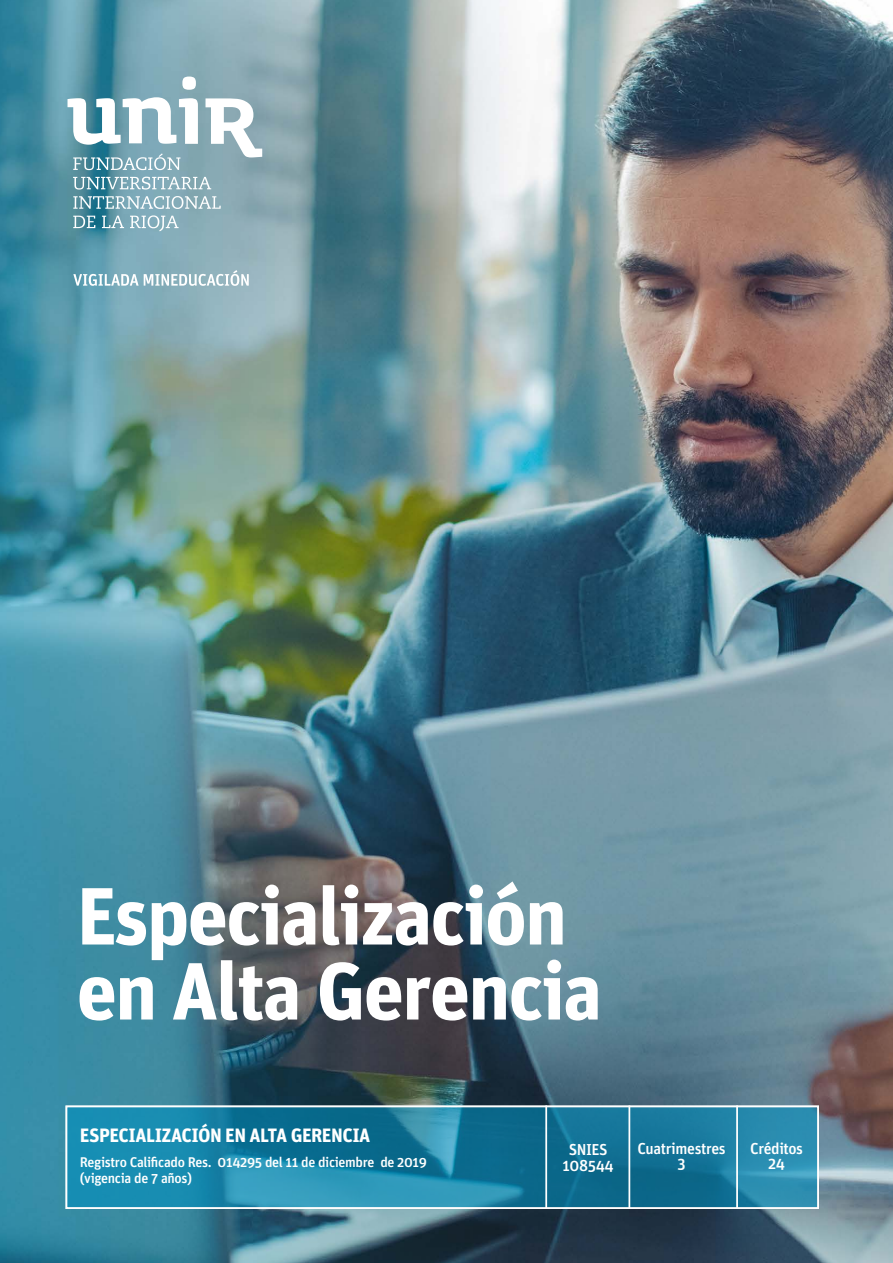
<style>
.page{position:relative;width:893px;height:1263px;background:#fff}
.page>*{position:absolute;margin:0;border:0;box-sizing:border-box;transform-origin:0 0}
.t1{font:700 81px/75px "Unit OT";letter-spacing:-.025em;color:#fff}
.t2{font:700 19.35px "Unit OT";letter-spacing:-.025em;color:#fff}
.t3{font:500 15.9px/15.9px "Unit OT";letter-spacing:-.025em;color:#fff;text-align:center}
.t4{font:500 14.1px/16px "Unit OT";letter-spacing:-.025em;color:#fff}
</style>
<div class="page">
<img style="left:0;top:0;width:893px;height:1263px">
<svg style="left:68px;top:1108px;width:748px;height:98px;background:#197fa2"></svg>
<div style="left:65px;top:1105px;width:754px;height:104px;border:2px solid #fff"></div>
<hr style="left:628px;top:1105px;width:2px;height:104px;background:#fff">
<hr style="left:545px;top:1105px;width:2px;height:104px;background:#fff">
<hr style="left:736px;top:1105px;width:2px;height:104px;background:#fff">
<svg style="left:182px;top:77px;width:14px;height:13px"></svg>
<svg style="left:67px;top:97px;width:131px;height:48px"></svg>
<svg style="left:206px;top:98px;width:56px;height:59px"></svg>
<svg style="left:73px;top:153px;width:107px;height:17px;background:#85aebb"></svg>
<svg style="left:73px;top:177px;width:138px;height:13px"></svg>
<svg style="left:73px;top:196px;width:148px;height:13px;background:#98bac4"></svg>
<svg style="left:73px;top:216px;width:22px;height:12px"></svg>
<svg style="left:102px;top:216px;width:22px;height:12px"></svg>
<svg style="left:130px;top:215px;width:49px;height:16px"></svg>
<svg style="left:73px;top:270px;width:176px;height:16px"></svg>
<h1 class="t1" style="left:77px;top:877px;width:527px">Especialización en Alta Gerencia</h1>
<h2 class="t2" style="left:80px;top:1123px;width:292px">ESPECIALIZACIÓN EN ALTA GERENCIA</h2>
<p class="t4" style="left:80px;top:1154px;width:348px">Registro Calificado Res. 014295 del 11 de diciembre de 2019 (vigencia de 7 años)</p>
<p class="t3" style="left:562px;top:1141px;width:53px">SNIES<br>108544</p>
<p class="t3" style="left:637px;top:1140px;width:90px">Cuatrimestres<br>3</p>
<p class="t3" style="left:750px;top:1140px;width:54px">Créditos<br>24</p>
</div>
